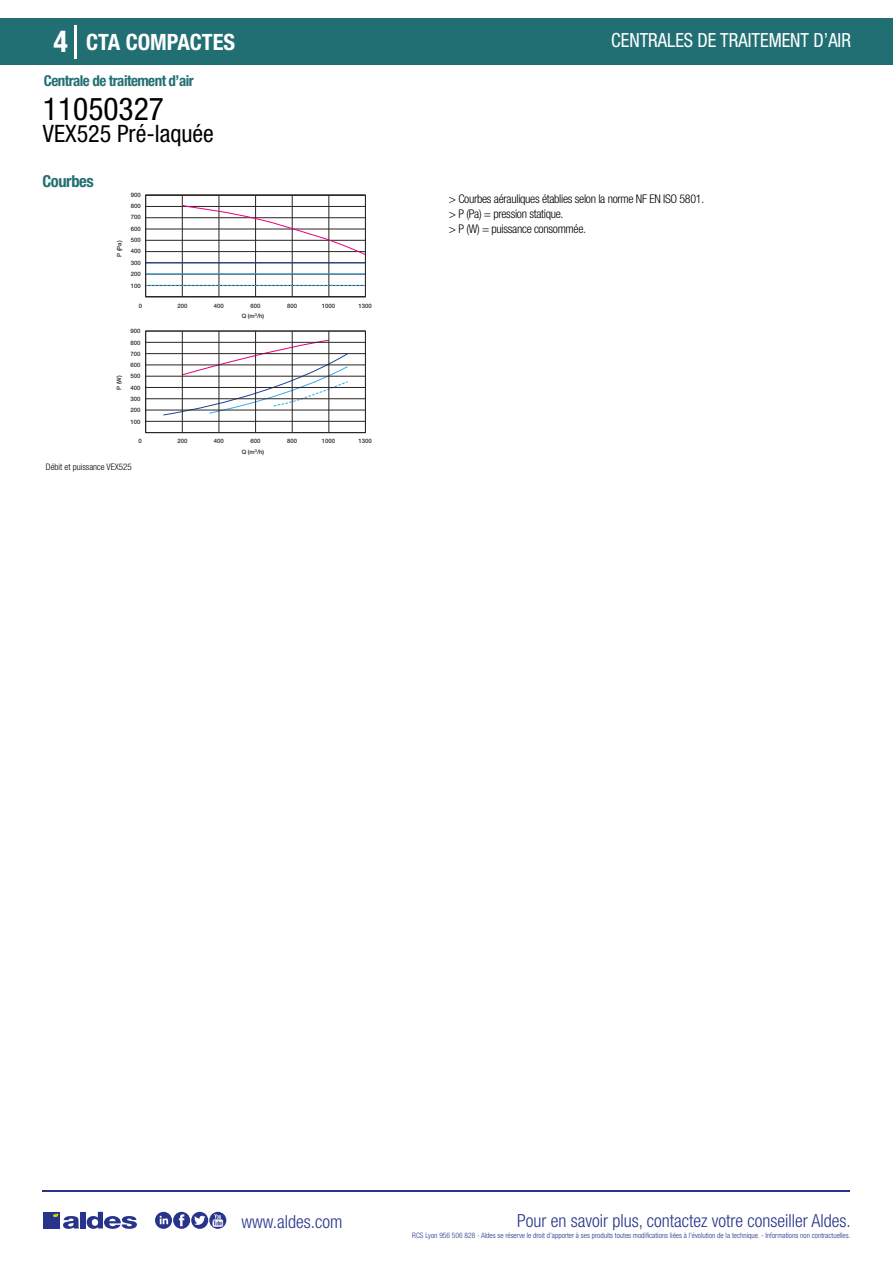
<style>
.page{position:relative;width:893px;height:1263px;background:#fff}
.page>*{position:absolute;margin:0;border:0;box-sizing:border-box;transform-origin:0 0}
.t1{font:condensed 31.5px "Helvetica Neue LT Std";color:#000}
.t2{font:700 condensed 30px "Helvetica Neue LT Std";color:#fff}
.t3{font:condensed 24px "Helvetica Neue LT Std";color:#000}
.t4{font:700 condensed 22.5px "Helvetica Neue LT Std";color:#fff}
.t5{font:condensed 19.5px "Helvetica Neue LT Std";color:#fff;scale:.95 1}
.t6{font:300 condensed 18px "Helvetica Neue";color:#28348b}
.t7{font:700 condensed 16.5px "Helvetica Neue LT Std";letter-spacing:-.025em;color:#226f73}
.t8{font:700 condensed 15px "Helvetica Neue LT Std";letter-spacing:-.035em;color:#226f73}
.t9{font:300 condensed 12px/15px "Helvetica Neue LT Std";letter-spacing:-.025em;color:#000}
.t10{font:300 condensed 9px "Helvetica Neue";color:#000}
.t11{font:300 condensed 7.5px "Helvetica Neue";color:#28348b}
.t12{font:500 6px/11.2px "Helvetica Neue";color:#2b2523;text-align:justify}
</style>
<div class="page">
<div style="left:0;top:18px;width:893px;height:46px;background:#226f73"></div>
<hr style="left:74px;top:25px;width:2px;height:33px;background:#fff">
<hr style="left:43px;top:1190px;width:807px;height:1px;background:#28348b">
<svg style="left:155px;top:1212px;width:71px;height:17px"></svg>
<div style="left:43px;top:1212px;width:17px;height:16px;background:#28348b"></div>
<div style="left:80px;top:1212px;width:6px;height:16px;background:#28348b"></div>
<svg style="left:87px;top:1212px;width:50px;height:17px"></svg>
<svg style="left:53px;top:1213px;width:26px;height:16px"></svg>
<svg style="left:145px;top:194px;width:221px;height:239px"></svg>
<h2 class="t2" style="left:54px;top:24px;width:16px">4</h2>
<h3 class="t4" style="left:86px;top:28px;width:151px">CTA COMPACTES</h3>
<h3 class="t5" style="left:611px;top:29px;width:254px">CENTRALES DE TRAITEMENT D’AIR</h3>
<h3 class="t8" style="left:44px;top:71px;width:151px">Centrale de traitement d’air</h3>
<h1 class="t1" style="left:43px;top:91px;width:122px">11050327</h1>
<h3 class="t3" style="left:43px;top:120px;width:172px">VEX525 Pré-laquée</h3>
<h3 class="t7" style="left:43px;top:171px;width:53px">Courbes</h3>
<p class="t12" style="left:114px;top:257px;width:18px;rotate:-90deg">P (Pa)</p>
<p class="t12" style="left:131px;top:189px;width:12px">900</p>
<p class="t12" style="left:131px;top:212px;width:12px">700</p>
<p class="t12" style="left:131px;top:200px;width:12px">800</p>
<p class="t12" style="left:131px;top:223px;width:12px">600<br>500<br>400</p>
<p class="t12" style="left:131px;top:280px;width:12px">100</p>
<p class="t12" style="left:131px;top:257px;width:12px">300</p>
<p class="t12" style="left:131px;top:268px;width:12px">200</p>
<p class="t12" style="left:139px;top:300px;width:5px">0</p>
<p class="t12" style="left:130px;top:325px;width:12px">900</p>
<p class="t12" style="left:130px;top:337px;width:12px">800</p>
<p class="t12" style="left:130px;top:348px;width:12px">700</p>
<p class="t12" style="left:130px;top:359px;width:12px">600</p>
<p class="t12" style="left:130px;top:371px;width:12px">500</p>
<p class="t12" style="left:113px;top:390px;width:16px;rotate:-90deg">P (W)</p>
<p class="t12" style="left:130px;top:382px;width:12px">400</p>
<p class="t12" style="left:130px;top:393px;width:12px">300<br>200<br>100</p>
<p class="t12" style="left:139px;top:436px;width:5px">0</p>
<p class="t10" style="left:46px;top:461px;width:87px">Débit et puissance VEX525</p>
<p class="t12" style="left:177px;top:300px;width:12px">200</p>
<p class="t12" style="left:214px;top:300px;width:12px">400</p>
<p class="t12" style="left:250px;top:300px;width:12px">600</p>
<p class="t12" style="left:287px;top:300px;width:12px">800</p>
<p class="t12" style="left:322px;top:300px;width:15px">1000</p>
<p class="t12" style="left:358px;top:300px;width:15px">1300</p>
<p class="t12" style="left:242px;top:311px;width:24px">Q (m<sup>3</sup>/h)</p>
<p class="t12" style="left:177px;top:436px;width:12px">200</p>
<p class="t12" style="left:214px;top:436px;width:12px">400</p>
<p class="t12" style="left:250px;top:436px;width:12px">600</p>
<p class="t12" style="left:287px;top:436px;width:12px">800</p>
<p class="t12" style="left:322px;top:436px;width:15px">1000</p>
<p class="t12" style="left:358px;top:436px;width:15px">1300</p>
<p class="t12" style="left:242px;top:446px;width:24px">Q (m<sup>3</sup>/h)</p>
<h3 class="t9" style="left:449px;top:192px;width:257px">&gt; Courbes aérauliques établies selon la norme NF EN ISO 5801. &gt; P (Pa) = pression statique.<br>&gt; P (W) = puissance consommée.</h3>
<h3 class="t6" style="left:241px;top:1211px;width:102px">www.aldes.com</h3>
<h3 class="t6" style="left:517px;top:1211px;width:335px">Pour en savoir plus, contactez votre conseiller Aldes.</h3>
<p class="t11" style="left:412px;top:1230px;width:440px">RCS Lyon 956 506 828 - Aldes se réserve le droit d’apporter à ses produits toutes modifications liées à l’évolution de la technique. - Informations non contractuelles.</p>
</div>
